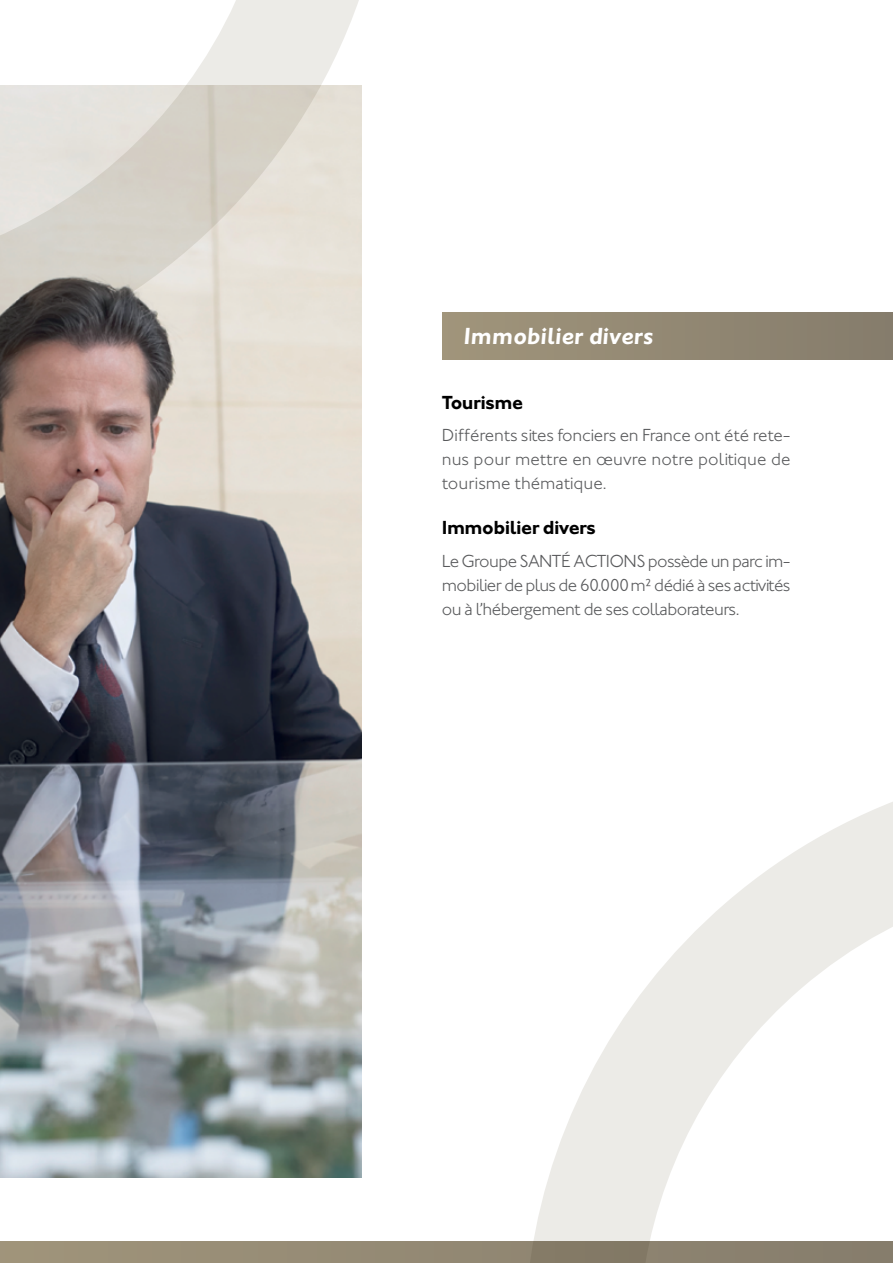
<style>
.page{position:relative;width:893px;height:1263px;background:#fff}
.page>*{position:absolute;margin:0;border:0;box-sizing:border-box;transform-origin:0 0}
.t1{font:italic 700 24px "Johnston ITC Std";color:#fff}
.t2{font:700 19.5px "Johnston ITC Std";letter-spacing:-.025em;color:#000}
.t3{font:300 18px/24px "Johnston ITC Std";letter-spacing:-.03em;color:#58595b;text-align:justify}
</style>
<div class="page">
<img style="left:0;top:368px;width:361px;height:810px">
<div style="left:442px;top:313px;width:451px;height:46px;background:linear-gradient(to right,#a0957b,#857c6c)"></div>
<svg style="left:0;top:0;width:362px;height:368px;background:#d8d3cd"></svg>
<svg style="left:527px;top:802px;width:366px;height:440px"></svg>
<div style="left:0;top:1242px;width:893px;height:21px;background:linear-gradient(to right,#a0947b,#837a69)"></div>
<h1 class="t1" style="left:463px;top:321px;width:191px">Immobilier divers</h1>
<p class="t2" style="left:442px;top:390px;width:83px">Tourisme</p>
<p class="t3" style="left:442px;top:423px;width:350px">Différents sites fonciers en France ont été rete&shy;nus pour mettre en œuvre notre politique de tourisme thématique.</p>
<p class="t2" style="left:442px;top:516px;width:156px">Immobilier divers</p>
<p class="t3" style="left:442px;top:549px;width:350px">Le Groupe SANTÉ ACTIONS possède un parc im&shy;mobilier de plus de 60.000m² dédié à ses activités ou à l’hébergement de ses collaborateurs.</p>
</div>
